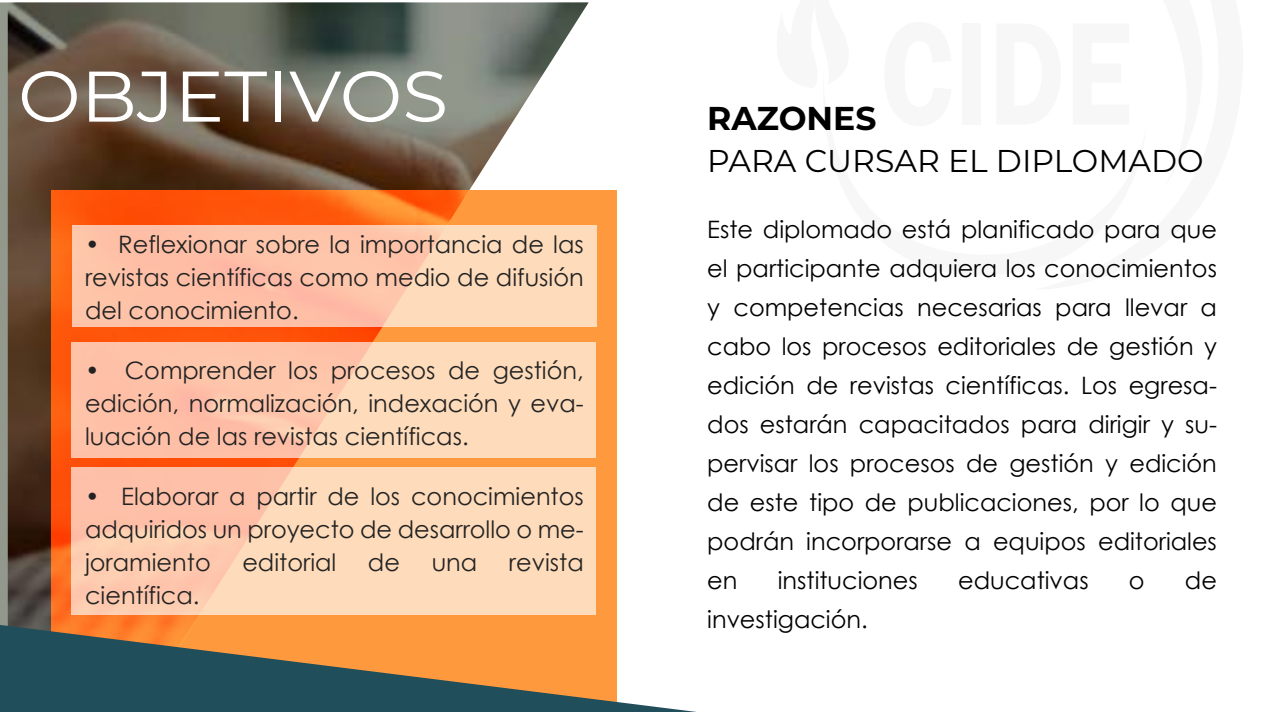
<style>
.page{position:relative;width:1268px;height:712px;background:#fff}
.page>*{position:absolute;margin:0;border:0;box-sizing:border-box;transform-origin:0 0}
.t1{font:71.4px "Montserrat";color:#fff;scale:1.04 1}
.t2{font:700 33px "Montserrat";color:#000}
.t3{font:31.5px "Montserrat";color:#000}
.t4{font:24px/39px "Century Gothic";color:#000;text-align:justify}
.t5{font:24px/33px "Century Gothic";color:#232323;text-align:justify}
</style>
<div class="page">
<svg style="left:0;top:2px;width:588px;height:623px"></svg>
<svg style="left:51px;top:190px;width:565px;height:435px"></svg>
<svg style="left:0;top:625px;width:697px;height:87px;fill:#204e5b"></svg>
<svg style="left:72px;top:225px;width:524px;height:101px;fill:#fec4a9"></svg>
<div style="left:71px;top:342px;width:524px;height:116px;background:linear-gradient(to right,#febba4,#fee2bf)"></div>
<svg style="left:71px;top:467px;width:524px;height:147px;fill:#fedbba"></svg>
<h1 class="t1" style="left:18px;top:47px;width:415px">OBJETIVOS</h1>
<p class="t5" style="left:85px;top:227px;width:500px">• Reflexionar sobre la importancia de las revistas científicas como medio de difusión del conocimiento.</p>
<p class="t5" style="left:85px;top:353px;width:500px">• Comprender los procesos de gestión, edición, normalización, indexación y eva&shy;luación de las revistas científicas.</p>
<p class="t5" style="left:85px;top:479px;width:500px">• Elaborar a partir de los conocimientos adquiridos un proyecto de desarrollo o me&shy;joramiento</p>
<p class="t5" style="left:242px;top:545px;width:95px">editorial</p>
<p class="t5" style="left:368px;top:545px;width:34px">de</p>
<p class="t5" style="left:431px;top:545px;width:47px">una</p>
<p class="t5" style="left:509px;top:545px;width:76px">revista</p>
<p class="t5" style="left:85px;top:578px;width:116px">científica.</p>
<h2 class="t2" style="left:707px;top:94px;width:171px">RAZONES</h2>
<h3 class="t3" style="left:707px;top:139px;width:498px">PARA CURSAR EL DIPLOMADO</h3>
<p class="t4" style="left:707px;top:209px;width:511px">Este diplomado está planificado para que el participante adquiera los conocimientos y competencias necesarias para llevar a cabo los procesos editoriales de gestión y edición de revistas científicas. Los egresa&shy;dos estarán capacitados para dirigir y su&shy;pervisar los procesos de gestión y edición de este tipo de publicaciones, por lo que podrán incorporarse a equipos editoriales en</p>
<p class="t4" style="left:777px;top:560px;width:142px">instituciones</p>
<p class="t4" style="left:958px;top:560px;width:132px">educativas</p>
<p class="t4" style="left:1128px;top:560px;width:17px">o</p>
<p class="t4" style="left:1184px;top:560px;width:34px">de</p>
<p class="t4" style="left:707px;top:599px;width:162px">investigación.</p>
</div>
